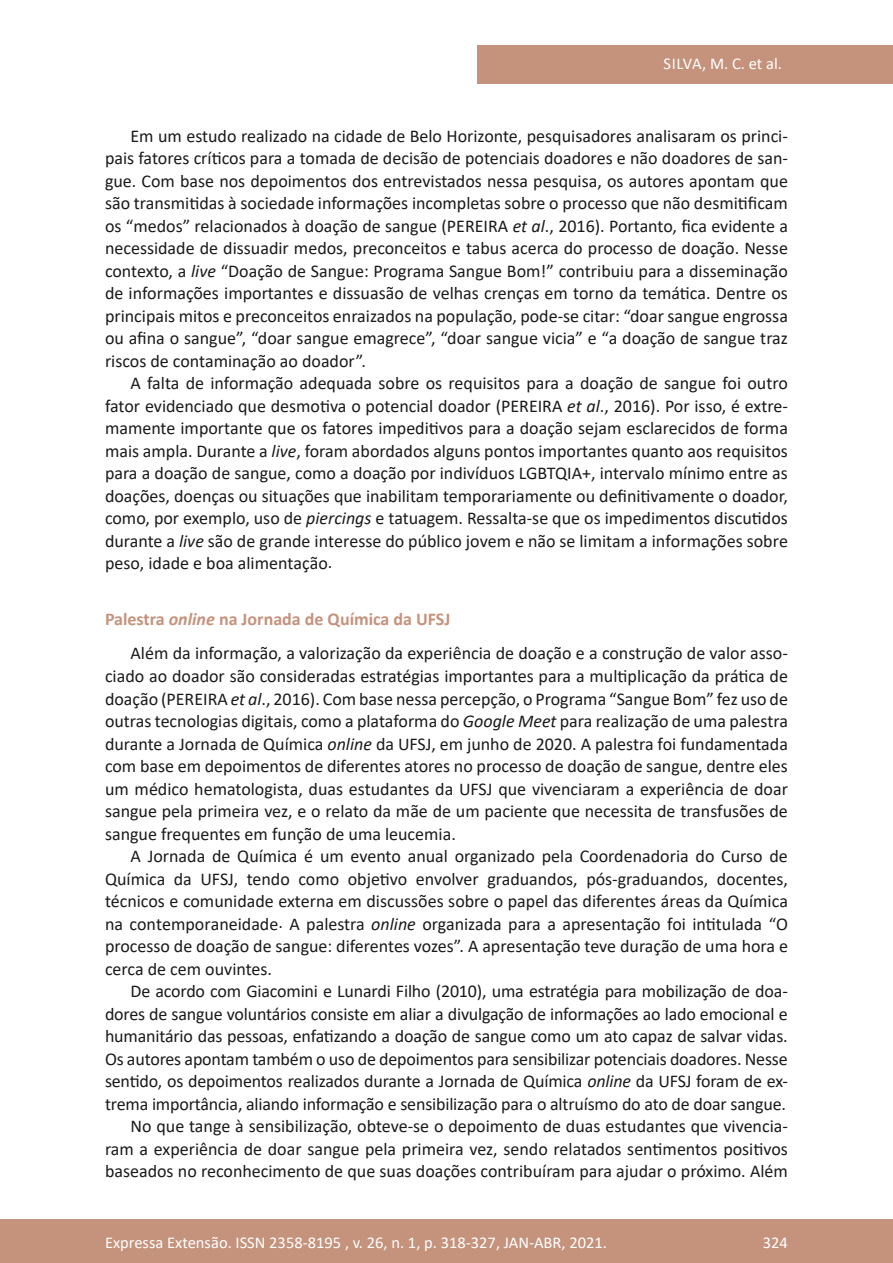
<style>
.page{position:relative;width:893px;height:1263px;background:#fff}
.page>*{position:absolute;margin:0;border:0;box-sizing:border-box;transform-origin:0 0}
.texto{font:18px/22.5px "Calibri";color:#1a1a1a;text-align:justify}
.subtítulo_2{font:700 18px "Calibri";color:#c5927c}
.t1{font:16.5px "Calibri";color:#fff}
.s1{font-style:italic}
</style>
<div class="page">
<div style="left:0;top:1219px;width:893px;height:44px;background:#c5927c"></div>
<div style="left:477px;top:45px;width:416px;height:39px;background:#c5927c"></div>
<p class="t1" style="left:663px;top:52px;width:120px">SILVA, M. C. et al.</p>
<p class="texto" style="left:105px;top:124px;width:684px;text-indent:26px">Em um estudo realizado na cidade de Belo Horizonte, pesquisadores analisaram os princi&shy;pais fatores críticos para a tomada de decisão de potenciais doadores e não doadores de san&shy;gue. Com base nos depoimentos dos entrevistados nessa pesquisa, os autores apontam que são transmitidas à sociedade informações incompletas sobre o processo que não desmitificam os “medos” relacionados à doação de sangue (PEREIRA <span class="s1">et al</span>., 2016). Portanto, fica evidente a necessidade de dissuadir medos, preconceitos e tabus acerca do processo de doação. Nesse contexto, a <span class="s1">live</span> “Doação de Sangue: Programa Sangue Bom!” contribuiu para a disseminação de informações importantes e dissuasão de velhas crenças em torno da temática. Dentre os principais mitos e preconceitos enraizados na população, pode-se citar: “doar sangue engrossa ou afina o sangue”, “doar sangue emagrece”, “doar sangue vicia” e “a doação de sangue traz riscos de contaminação ao doador”.</p>
<p class="texto" style="left:105px;top:372px;width:684px;text-indent:26px">A falta de informação adequada sobre os requisitos para a doação de sangue foi outro fator evidenciado que desmotiva o potencial doador (PEREIRA <span class="s1">et al</span>., 2016). Por isso, é extre&shy;mamente importante que os fatores impeditivos para a doação sejam esclarecidos de forma mais ampla. Durante a <span class="s1">live</span>, foram abordados alguns pontos importantes quanto aos requisitos para a doação de sangue, como a doação por indivíduos LGBTQIA+, intervalo mínimo entre as doações, doenças ou situações que inabilitam temporariamente ou definitivamente o doador, como, por exemplo, uso de <span class="s1">piercings</span> e tatuagem. Ressalta-se que os impedimentos discutidos durante a <span class="s1">live</span> são de grande interesse do público jovem e não se limitam a informações sobre peso, idade e boa alimentação.</p>
<p class="subtítulo_2" style="left:105px;top:606px;width:347px">Palestra <span class="s1">online</span> na Jornada de Química da UFSJ</p>
<p class="texto" style="left:105px;top:642px;width:684px;text-indent:26px">Além da informação, a valorização da experiência de doação e a construção de valor asso&shy;ciado ao doador são consideradas estratégias importantes para a multiplicação da prática de doação (PEREIRA <span class="s1">et al</span>., 2016). Com base nessa percepção, o Programa “Sangue Bom” fez uso de outras tecnologias digitais, como a plataforma do <span class="s1">Google Meet</span> para realização de uma palestra durante a Jornada de Química <span class="s1">online</span> da UFSJ, em junho de 2020. A palestra foi fundamentada com base em depoimentos de diferentes atores no processo de doação de sangue, dentre eles um médico hematologista, duas estudantes da UFSJ que vivenciaram a experiência de doar sangue pela primeira vez, e o relato da mãe de um paciente que necessita de transfusões de sangue frequentes em função de uma leucemia.</p>
<p class="texto" style="left:105px;top:844px;width:684px;text-indent:26px">A Jornada de Química é um evento anual organizado pela Coordenadoria do Curso de Química da UFSJ, tendo como objetivo envolver graduandos, pós-graduandos, docentes, técnicos e comunidade externa em discussões sobre o papel das diferentes áreas da Química na contemporaneidade. A palestra <span class="s1">online</span> organizada para a apresentação foi intitulada “O processo de doação de sangue: diferentes vozes”. A apresentação teve duração de uma hora e cerca de cem ouvintes.</p>
<p class="texto" style="left:105px;top:979px;width:684px;text-indent:26px">De acordo com Giacomini e Lunardi Filho (2010), uma estratégia para mobilização de doa&shy;dores de sangue voluntários consiste em aliar a divulgação de informações ao lado emocional e humanitário das pessoas, enfatizando a doação de sangue como um ato capaz de salvar vidas.<br>Os autores apontam também o uso de depoimentos para sensibilizar potenciais doadores. Nesse sentido, os depoimentos realizados durante a Jornada de Química <span class="s1">online</span> da UFSJ foram de ex&shy;trema importância, aliando informação e sensibilização para o altruísmo do ato de doar sangue.</p>
<p class="texto" style="left:105px;top:1114px;width:684px;text-indent:26px">No que tange à sensibilização, obteve-se o depoimento de duas estudantes que vivencia&shy;ram a experiência de doar sangue pela primeira vez, sendo relatados sentimentos positivos baseados no reconhecimento de que suas doações contribuíram para ajudar o próximo. Além</p>
<p class="t1" style="left:105px;top:1230px;width:503px">Expressa Extensão. ISSN 2358-8195 , v. 26, n. 1, p. 318-327, JAN-ABR, 2021.</p>
<p class="t1" style="left:763px;top:1230px;width:27px">324</p>
</div>
